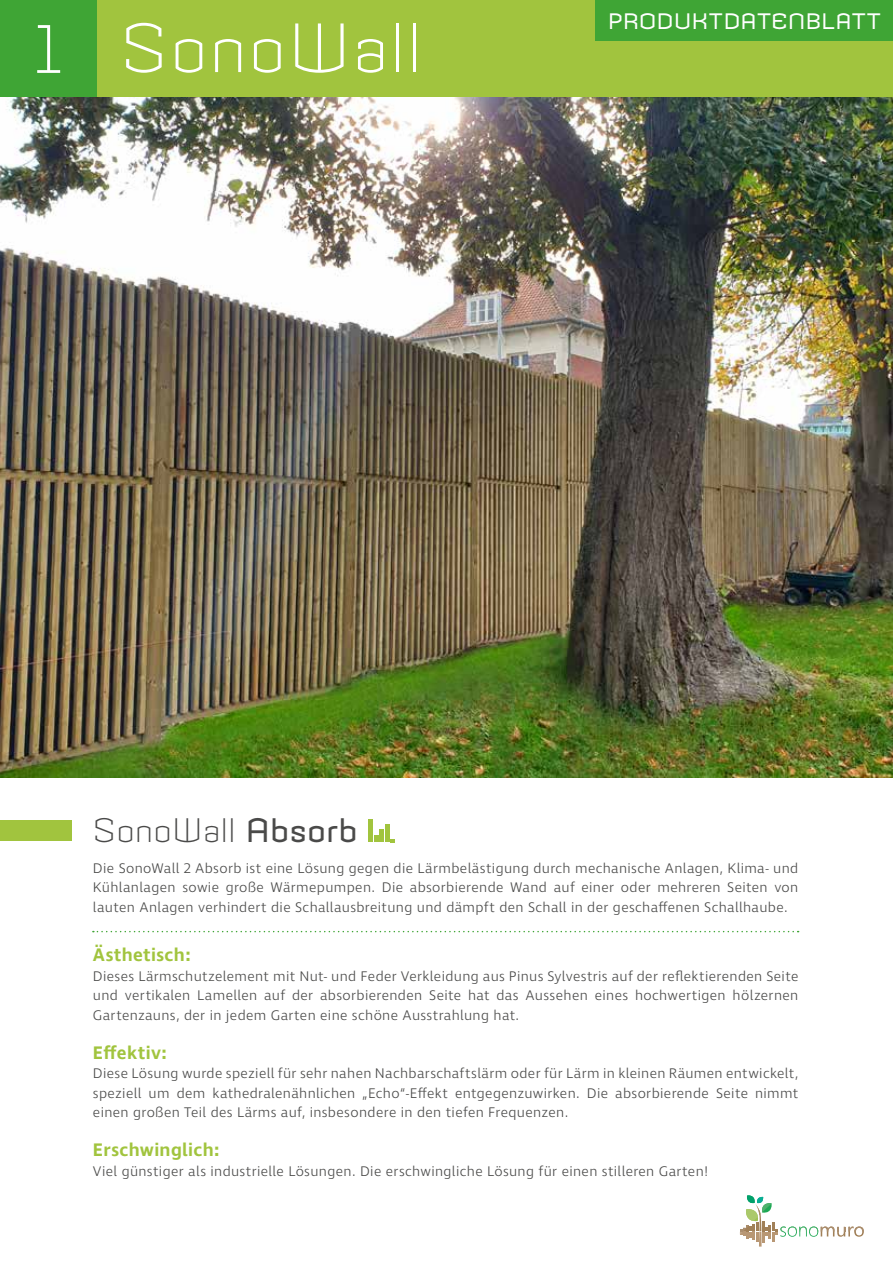
<style>
.page{position:relative;width:893px;height:1263px;background:#fff}
.page>*{position:absolute;margin:0;border:0;box-sizing:border-box;transform-origin:0 0}
.t1{font:300 67.5px "Armada";letter-spacing:.02em;color:#fff}
.t2{font:300 66.45px "Armada";color:#fff}
.t3{font:300 33px "Armada";color:#4a4a49}
.t4{font:21.75px "Armada";letter-spacing:-.01em;color:#fff}
.t5{font:600 18.6px "Ingra";letter-spacing:.02em;color:#a1c43e}
.t6{font:300 14.25px/19.5px "Ingra";letter-spacing:.025em;color:#4a4a49;text-align:justify}
.s1{font-weight:400}
</style>
<div class="page">
<img style="left:0;top:97px;width:893px;height:681px">
<div style="left:0;top:0;width:893px;height:97px;background:#a1c43e"></div>
<div style="left:0;top:820px;width:72px;height:20px;background:#a1c43e"></div>
<hr style="left:385px;top:825px;width:4px;height:17px;background:#a1c43e">
<hr style="left:369px;top:819px;width:4px;height:23px;background:#a1c43e">
<svg style="left:374px;top:835px;width:4px;height:7px"></svg>
<hr style="left:380px;top:829px;width:4px;height:13px;background:#a1c43e">
<svg style="left:391px;top:839px;width:4px;height:3px"></svg>
<div style="left:0;top:0;width:97px;height:97px;background:#3fa535"></div>
<svg style="left:93px;top:931px;width:706px;height:1px"></svg>
<svg style="left:740px;top:1195px;width:124px;height:51px"></svg>
<div style="left:595px;top:0;width:298px;height:40px;background:#3fa535"></div>
<h2 class="t2" style="left:33px;top:9px;width:33px">1</h2>
<h1 class="t1" style="left:119px;top:7px;width:305px">SonoWall</h1>
<h3 class="t4" style="left:608px;top:8px;width:275px">PRODUKTDATENBLATT</h3>
<h3 class="t3" style="left:92px;top:810px;width:267px">SonoWall <span class="s1">Absorb</span></h3>
<p class="t6" style="left:93px;top:859px;width:707px">Die SonoWall 2 Absorb ist eine Lösung gegen die Lärmbelästigung durch mechanische Anlagen, Klima- und Kühlanlagen sowie große Wärmepumpen. Die absorbierende Wand auf einer oder mehreren Seiten von lauten Anlagen verhindert die Schallausbreitung und dämpft den Schall in der geschaffenen Schallhaube.</p>
<h3 class="t5" style="left:93px;top:943px;width:99px">Ästhetisch:</h3>
<p class="t6" style="left:93px;top:967px;width:707px">Dieses Lärmschutzelement mit Nut- und Feder Verkleidung aus Pinus Sylvestris auf der reflektierenden Seite und vertikalen Lamellen auf der absorbierenden Seite hat das Aussehen eines hochwertigen hölzernen Gartenzauns, der in jedem Garten eine schöne Ausstrahlung hat.</p>
<h3 class="t5" style="left:93px;top:1041px;width:75px">Effektiv:</h3>
<p class="t6" style="left:93px;top:1064px;width:707px">Diese Lösung wurde speziell für sehr nahen Nachbarschaftslärm oder für Lärm in kleinen Räumen entwickelt, speziell um dem kathedralenähnlichen „Echo“-Effekt entgegenzuwirken. Die absorbierende Seite nimmt einen großen Teil des Lärms auf, insbesondere in den tiefen Frequenzen.</p>
<h3 class="t5" style="left:93px;top:1138px;width:128px">Erschwinglich:</h3>
<p class="t6" style="left:93px;top:1162px;width:617px">Viel günstiger als industrielle Lösungen. Die erschwingliche Lösung für einen stilleren Garten!</p>
</div>
